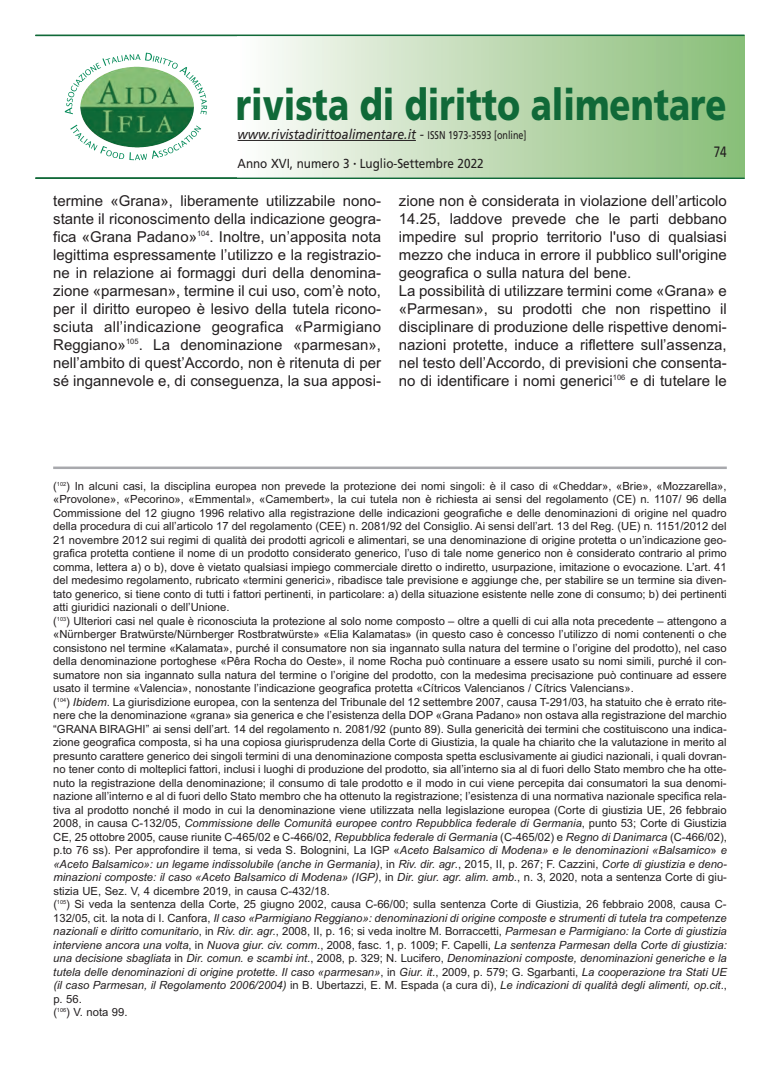
<style>
.page{position:relative;width:780px;height:1088px;background:#fff}
.page>*{position:absolute;margin:0;border:0;box-sizing:border-box;transform-origin:0 0}
.t1{font:900 43.75px "Frutiger";color:#106938;scale:.79 1}
.t2{font:15px/18px "Arial";color:#231f20;text-align:justify}
.t3{font:15px "Frutiger";color:#231f20;scale:.78 1}
.t4{font:italic 13.75px "Frutiger";color:#231f20;scale:.9 1}
.t5{font:13px "Frutiger";color:#231f20;scale:.9 1}
.t6{font:11.25px/13.5px "Arial";color:#231f20}
.s1{font-style:normal;font-size:11.25px}
.s2{font-style:italic}
</style>
<div class="page">
<div style="left:237px;top:35px;width:507px;height:142px;background:linear-gradient(to right,#fdfcfa,#87bc76)"></div>
<hr style="left:35px;top:35px;width:709px;height:1px;background:#106938">
<hr style="left:35px;top:178px;width:709px;height:1px;background:#106938">
<hr style="left:237px;top:140px;width:179px;height:1px;background:#231f20">
<hr style="left:53px;top:466px;width:673px;height:3px;background:#a8a9ad">
<svg style="left:70px;top:125px;width:131px;height:35px"></svg>
<svg style="left:65px;top:53px;width:142px;height:62px"></svg>
<h1 class="t1" style="left:236px;top:87px;width:623px">rivista di diritto alimentare</h1>
<p class="t4" style="left:237px;top:129px;width:323px">www.rivistadirittoalimentare.it - <span class="s1">ISSN 1973-3593 [online]</span></p>
<p class="t5" style="left:237px;top:158px;width:275px">Anno XVI, numero 3 <sup>•</sup> Luglio-Settembre 2022</p>
<h2 class="t3" style="left:713px;top:145px;width:18px">74</h2>
<p class="t2" style="left:53px;top:192px;width:329px">termine «Grana», liberamente utilizzabile nono&shy;stante il riconoscimento della indicazione geogra&shy;fica «Grana Padano»<sup>104</sup>. Inoltre, un’apposita nota legittima espressamente l’utilizzo e la registrazio&shy;ne in relazione ai formaggi duri della denomina&shy;zione «parmesan», termine il cui uso, com’è noto, per il diritto europeo è lesivo della tutela ricono&shy;sciuta all’indicazione geografica «Parmigiano Reggiano»<sup>105</sup>. La denominazione «parmesan», nell’ambito di quest’Accordo, non è ritenuta di per sé ingannevole e, di conseguenza, la sua apposi-</p>
<p class="t2" style="left:399px;top:192px;width:329px;text-align:left">zione non è considerata in violazione dell’articolo 14.25, laddove prevede che le parti debbano impedire sul proprio territorio l'uso di qualsiasi mezzo che induca in errore il pubblico sull'origine geografica o sulla natura del bene.<br>La possibilità di utilizzare termini come «Grana» e «Parmesan», su prodotti che non rispettino il disciplinare di produzione delle rispettive denomi&shy;nazioni protette, induce a riflettere sull’assenza, nel testo dell’Accordo, di previsioni che consenta&shy;no di identificare i nomi generici<sup>106</sup> e di tutelare le</p>
<p class="t6" style="left:53px;top:479px;width:675px">(<sup>102</sup>) In alcuni casi, la disciplina europea non prevede la protezione dei nomi singoli: è il caso di «Cheddar», «Brie», «Mozzarella», «Provolone», «Pecorino», «Emmental», «Camembert», la cui tutela non è richiesta ai sensi del regolamento (CE) n. 1107/ 96 della Commissione del 12 giugno 1996 relativo alla registrazione delle indicazioni geografiche e delle denominazioni di origine nel quadro della procedura di cui all’articolo 17 del regolamento (CEE) n. 2081/92 del Consiglio. Ai sensi dell’art. 13 del Reg. (UE) n. 1151/2012 del 21 novembre 2012 sui regimi di qualità dei prodotti agricoli e alimentari, se una denominazione di origine protetta o un’indicazione geo&shy;grafica protetta contiene il nome di un prodotto considerato generico, l’uso di tale nome generico non è considerato contrario al primo comma, lettera a) o b), dove è vietato qualsiasi impiego commerciale diretto o indiretto, usurpazione, imitazione o evocazione. L’art. 41 del medesimo regolamento, rubricato «termini generici», ribadisce tale previsione e aggiunge che, per stabilire se un termine sia diven&shy;tato generico, si tiene conto di tutti i fattori pertinenti, in particolare: a) della situazione esistente nelle zone di consumo; b) dei pertinenti atti giuridici nazionali o dell’Unione.<br>(<sup>103</sup>) Ulteriori casi nel quale è riconosciuta la protezione al solo nome composto – oltre a quelli di cui alla nota precedente – attengono a «nürnberger Bratwürste/nürnberger Rostbratwürste» «Elia Kalamatas» (in questo caso è concesso l’utilizzo di nomi contenenti o che consistono nel termine «Kalamata», purché il consumatore non sia ingannato sulla natura del termine o l’origine del prodotto), nel caso della denominazione portoghese «Pêra Rocha do Oeste», il nome Rocha può continuare a essere usato su nomi simili, purché il con&shy;sumatore non sia ingannato sulla natura del termine o l’origine del prodotto, con la medesima precisazione può continuare ad essere usato il termine «Valencia», nonostante l’indicazione geografica protetta «Cítricos Valencianos / Cítrics Valencians».<br>(<sup>104</sup>) <span class="s2">Ibidem</span>. La giurisdizione europea, con la sentenza del Tribunale del 12 settembre 2007, causa T-291/03, ha statuito che è errato rite&shy;nere che la denominazione «grana» sia generica e che l’esistenza della DOP «Grana Padano» non ostava alla registrazione del marchio “GRAnA BIRAGHI” ai sensi dell’art. 14 del regolamento n. 2081/92 (punto 89). Sulla genericità dei termini che costituiscono una indica&shy;zione geografica composta, si ha una copiosa giurisprudenza della Corte di Giustizia, la quale ha chiarito che la valutazione in merito al presunto carattere generico dei singoli termini di una denominazione composta spetta esclusivamente ai giudici nazionali, i quali dovran&shy;no tener conto di molteplici fattori, inclusi i luoghi di produzione del prodotto, sia all’interno sia al di fuori dello Stato membro che ha otte&shy;nuto la registrazione della denominazione; il consumo di tale prodotto e il modo in cui viene percepita dai consumatori la sua denomi&shy;nazione all’interno e al di fuori dello Stato membro che ha ottenuto la registrazione; l’esistenza di una normativa nazionale specifica rela&shy;tiva al prodotto nonché il modo in cui la denominazione viene utilizzata nella legislazione europea (Corte di giustizia UE, 26 febbraio 2008, in causa C-132/05, <span class="s2">Commissione delle Comunità europee contro Repubblica federale di Germania</span>, punto 53; Corte di Giustizia CE, 25 ottobre 2005, cause riunite C-465/02 e C-466/02, <span class="s2">Repubblica federale di Germania</span> (C-465/02) e <span class="s2">Regno di Danimarca</span> (C-466/02), p.to 76 ss). Per approfondire il tema, si veda S. Bolognini, La IGP «<span class="s2">Aceto Balsamico di Modena» e le denominazioni «Balsamico</span>» <span class="s2">e «Aceto Balsamico»: un legame indissolubile (anche in Germania)</span>, in <span class="s2">Riv. dir. agr</span>., 2015, II, p. 267; F. Cazzini, <span class="s2">Corte di giustizia e deno&shy;minazioni composte: il caso «Aceto Balsamico di Modena» (IGP)</span>, in <span class="s2">Dir. giur. agr. alim. amb.</span>, n. 3, 2020, nota a sentenza Corte di giu&shy;stizia UE, Sez. V, 4 dicembre 2019, in causa C-432/18.<br>(<sup>105</sup>) Si veda la sentenza della Corte, 25 giugno 2002, causa C-66/00; sulla sentenza Corte di Giustizia, 26 febbraio 2008, causa C-132/05, cit. la nota di I. Canfora, <span class="s2">Il caso «Parmigiano Reggiano»: denominazioni di origine composte e strumenti di tutela tra competenze nazionali e diritto comunitario</span>, in <span class="s2">Riv. dir. agr.</span>, 2008, II, p. 16; si veda inoltre M. Borraccetti, <span class="s2">Parmesan e Parmigiano: la Corte di giustizia interviene ancora una volta</span>, in <span class="s2">Nuova giur. civ. comm</span>., 2008, fasc. 1, p. 1009; F. Capelli, <span class="s2">La sentenza Parmesan della Corte di giustizia: una decisione sbagliata</span> in <span class="s2">Dir. comun. e scambi int.</span>, 2008, p. 329; n. Lucifero, <span class="s2">Denominazioni composte, denominazioni generiche e la tutela delle denominazioni di origine protette. Il caso «parmesan»</span>, in <span class="s2">Giur. it.</span>, 2009, p. 579; G. Sgarbanti, <span class="s2">La cooperazione tra Stati UE (il caso Parmesan, il Regolamento 2006/2004)</span> in B. Ubertazzi, E. M. Espada (a cura di), <span class="s2">Le indicazioni di qualità degli alimenti, op</span>.<span class="s2">cit</span>., p. 56.<br>(<sup>106</sup>) V. nota 99.</p>
</div>
